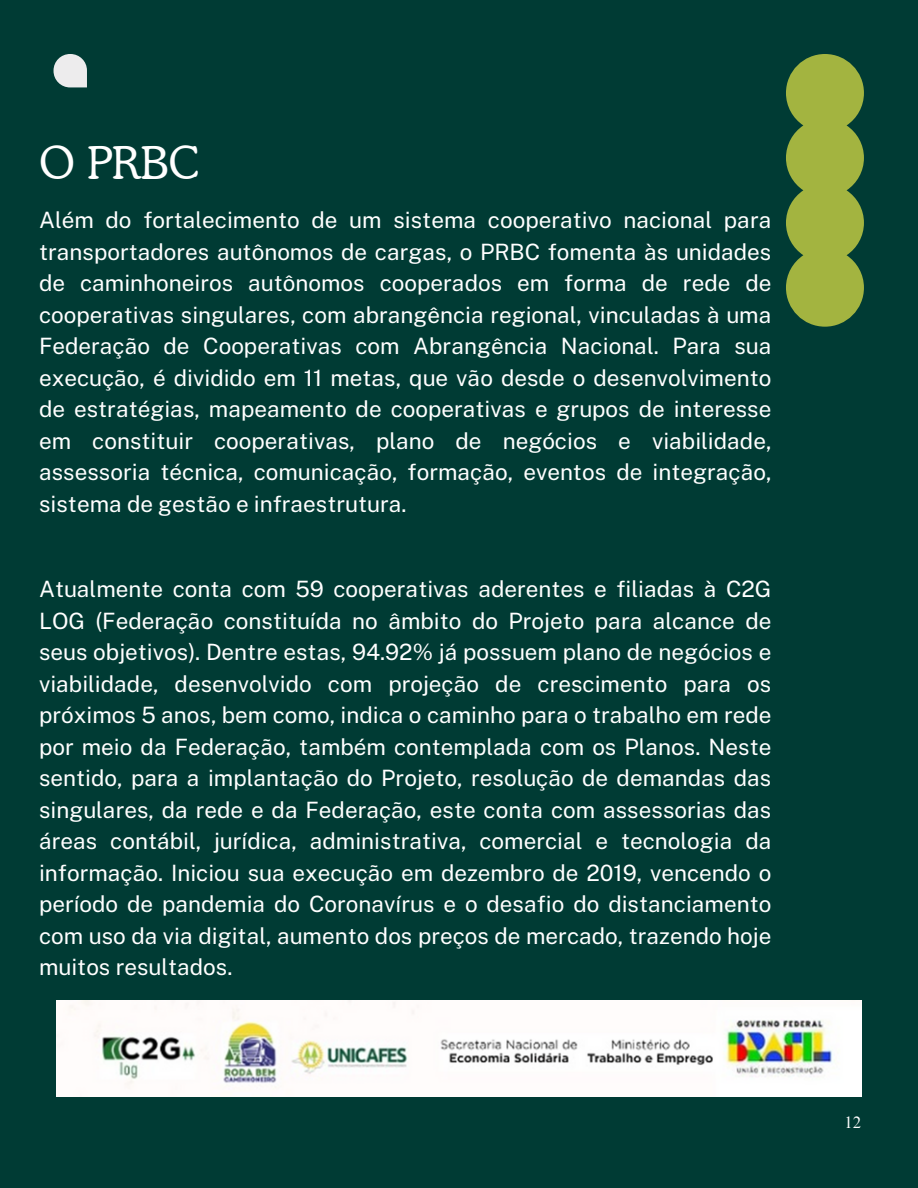
<style>
.page{position:relative;width:918px;height:1188px;background:#003b34}
.page>*{position:absolute;margin:0;border:0;box-sizing:border-box;transform-origin:0 0}
.t1{font:300 45px "Cooper BT";color:#fff}
.t2{font:22.5px/31.5px "Public Sans";color:#fff;text-align:justify}
.t3{font:16.5px "Times NRMT Pro";color:#fff}
</style>
<div class="page">
<svg style="left:54px;top:54px;width:33px;height:33px"></svg>
<svg style="left:786px;top:54px;width:78px;height:272px;background:#89a13e"></svg>
<img style="left:56px;top:1001px;width:806px;height:95px">
<p class="t1" style="left:39px;top:136px;width:161px">O PRBC</p>
<p class="t2" style="left:39px;top:204px;width:734px">Além do fortalecimento de um sistema cooperativo nacional para transportadores autônomos de cargas, o PRBC fomenta às unidades de caminhoneiros autônomos cooperados em forma de rede de cooperativas singulares, com abrangência regional, vinculadas à uma Federação de Cooperativas com Abrangência Nacional. Para sua execução, é dividido em 11 metas, que vão desde o desenvolvimento de estratégias, mapeamento de cooperativas e grupos de interesse em constituir cooperativas, plano de negócios e viabilidade, assessoria técnica, comunicação, formação, eventos de integração, sistema de gestão e infraestrutura.</p>
<h1 class="t2" style="left:39px;top:573px;width:734px">Atualmente conta com 59 cooperativas aderentes e filiadas à C2G LOG (Federação constituída no âmbito do Projeto para alcance de seus objetivos). Dentre estas, 94.92% já possuem plano de negócios e viabilidade, desenvolvido com projeção de crescimento para os próximos 5 anos, bem como, indica o caminho para o trabalho em rede por meio da Federação, também contemplada com os Planos. Neste sentido, para a implantação do Projeto, resolução de demandas das singulares, da rede e da Federação, este conta com assessorias das áreas contábil, jurídica, administrativa, comercial e tecnologia da informação. Iniciou sua execução em dezembro de 2019, vencendo o período de pandemia do Coronavírus e o desafio do distanciamento com uso da via digital, aumento dos preços de mercado, trazendo hoje muitos resultados.</h1>
<p class="t3" style="left:845px;top:1116px;width:18px">12</p>
</div>
